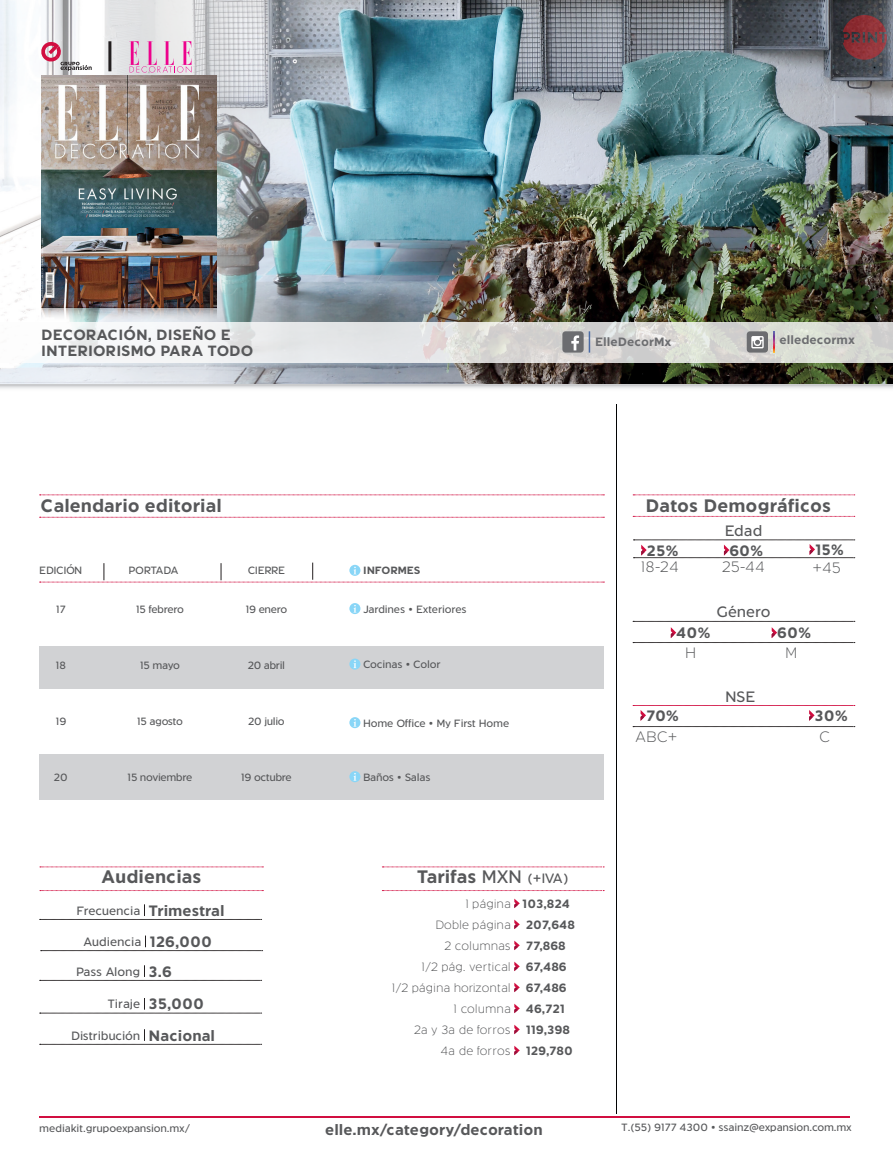
<style>
.page{position:relative;width:893px;height:1170px;background:#fff}
.page>*{position:absolute;margin:0;border:0;box-sizing:border-box;transform-origin:0 0}
.t1{font:700 18px "Expansion Sans";color:#57585a}
.t2{font:700 15px "Expansion Sans";color:#57585a}
.t3{font:300 15px "Expansion Sans";color:#57585a}
.t4{font:500 15px "Expansion Sans";letter-spacing:-.005em;color:#57585a}
.t5{font:700 14.85px/15.9px "Expansion Sans";color:#57585a}
.t6{font:300 12px "Expansion Sans";color:#57585a}
.t7{font:700 12px "Expansion Sans";color:#57585a}
.t8{font:500 12px "Expansion Sans";letter-spacing:-.01em;color:#57585a}
.t9{font:700 12px "Expansion Sans";color:#6c6d70}
.t10{font:500 10.5px "Expansion Sans";letter-spacing:-.025em;color:#57585a}
.t11{font:500 10.5px "Expansion Sans";letter-spacing:-.045em;color:#57585a}
.t12{font:700 10.5px "Expansion Sans";letter-spacing:-.01em;color:#57585a}
.t13{font:500 10.5px "Expansion Sans";letter-spacing:-.055em;color:#57585a}
.t14{font:500 10.5px "Expansion Sans";letter-spacing:-.05em;color:#57585a}
.s1{font-weight:500}
.s2{font-weight:500;font-size:13.5px}
</style>
<div class="page">
<img style="left:0;top:0;width:208px;height:385px">
<img style="left:208px;top:0;width:685px;height:385px">
<svg style="left:0;top:322px;width:893px;height:40px"></svg>
<div style="left:40px;top:754px;width:564px;height:45px;background:#d1d2d4"></div>
<div style="left:40px;top:646px;width:564px;height:42px;background:#d1d2d4"></div>
<svg style="left:0;top:385px;width:893px;height:4px"></svg>
<hr style="left:108px;top:41px;width:3px;height:30px;background:#231f20">
<svg style="left:40px;top:41px;width:52px;height:30px"></svg>
<img style="left:41px;top:76px;width:176px;height:246px">
<hr style="left:616px;top:404px;width:1px;height:709px;background:#010203">
<svg style="left:633px;top:494px;width:222px;height:1px"></svg>
<svg style="left:40px;top:866px;width:223px;height:1px"></svg>
<svg style="left:40px;top:494px;width:564px;height:1px"></svg>
<svg style="left:382px;top:866px;width:222px;height:1px"></svg>
<svg style="left:633px;top:516px;width:222px;height:1px"></svg>
<svg style="left:40px;top:890px;width:223px;height:1px"></svg>
<svg style="left:40px;top:517px;width:564px;height:1px"></svg>
<svg style="left:382px;top:890px;width:222px;height:1px"></svg>
<svg style="left:633px;top:621px;width:222px;height:22px"></svg>
<svg style="left:633px;top:726px;width:222px;height:1px"></svg>
<svg style="left:633px;top:705px;width:222px;height:15px"></svg>
<svg style="left:40px;top:904px;width:222px;height:16px"></svg>
<svg style="left:41px;top:935px;width:222px;height:16px"></svg>
<svg style="left:40px;top:965px;width:222px;height:16px"></svg>
<svg style="left:40px;top:998px;width:222px;height:15px"></svg>
<svg style="left:40px;top:1029px;width:222px;height:15px"></svg>
<svg style="left:514px;top:898px;width:6px;height:10px"></svg>
<svg style="left:514px;top:919px;width:6px;height:10px"></svg>
<svg style="left:514px;top:940px;width:6px;height:10px"></svg>
<svg style="left:514px;top:961px;width:6px;height:10px"></svg>
<svg style="left:514px;top:982px;width:6px;height:10px"></svg>
<svg style="left:514px;top:1003px;width:6px;height:10px"></svg>
<svg style="left:514px;top:1024px;width:6px;height:10px"></svg>
<svg style="left:514px;top:1045px;width:6px;height:10px"></svg>
<hr style="left:39px;top:1116px;width:810px;height:1px;background:#d10e40">
<svg style="left:40px;top:562px;width:564px;height:20px"></svg>
<div style="left:349px;top:603px;width:11px;height:11px;background:#89d6f7;border-radius:50%"></div>
<svg style="left:353px;top:605px;width:3px;height:7px"></svg>
<svg style="left:633px;top:539px;width:222px;height:19px"></svg>
<svg style="left:129px;top:41px;width:63px;height:32px;background:#e5b8d4"></svg>
<div style="left:349px;top:658px;width:11px;height:11px;background:#89d6f7;border-radius:50%"></div>
<svg style="left:353px;top:660px;width:3px;height:8px"></svg>
<div style="left:349px;top:717px;width:11px;height:11px;background:#89d6f7;border-radius:50%"></div>
<svg style="left:353px;top:719px;width:3px;height:7px"></svg>
<div style="left:349px;top:771px;width:11px;height:11px;background:#89d6f7;border-radius:50%"></div>
<svg style="left:353px;top:773px;width:3px;height:7px"></svg>
<div style="left:562px;top:331px;width:22px;height:21px;background:#6c6d70;border-radius:3px"></div>
<svg style="left:571px;top:335px;width:8px;height:15px"></svg>
<svg style="left:589px;top:331px;width:1px;height:21px"></svg>
<div style="left:747px;top:331px;width:21px;height:21px;background:#6c6d70;border-radius:3px"></div>
<svg style="left:751px;top:336px;width:13px;height:12px"></svg>
<svg style="left:773px;top:331px;width:2px;height:21px"></svg>
<svg style="left:843px;top:15px;width:44px;height:45px;background:#76383e"></svg>
<p class="t5" style="left:41px;top:326px;width:214px">DECORACIÓN, DISEÑO E<br>INTERIORISMO PARA TODO</p>
<p class="t9" style="left:595px;top:334px;width:78px">ElleDecorMx</p>
<p class="t9" style="left:779px;top:333px;width:77px">elledecormx</p>
<p class="t1" style="left:40px;top:495px;width:183px">Calendario editorial</p>
<p class="t1" style="left:645px;top:495px;width:187px">Datos Demográficos</p>
<p class="t4" style="left:725px;top:522px;width:39px">Edad</p>
<p class="t13" style="left:39px;top:564px;width:45px">EDICIÓN</p>
<p class="t14" style="left:128px;top:564px;width:52px">PORTADA</p>
<p class="t10" style="left:248px;top:564px;width:39px">CIERRE</p>
<p class="t12" style="left:363px;top:564px;width:59px">INFORMES</p>
<p class="t2" style="left:647px;top:541px;width:33px">25%</p>
<p class="t2" style="left:729px;top:541px;width:35px">60%</p>
<p class="t2" style="left:815px;top:540px;width:30px">15%</p>
<p class="t3" style="left:641px;top:558px;width:40px">18-24</p>
<p class="t3" style="left:722px;top:558px;width:45px">25-44</p>
<p class="t3" style="left:812px;top:559px;width:30px">+45</p>
<p class="t10" style="left:56px;top:603px;width:12px">17</p>
<p class="t10" style="left:136px;top:603px;width:50px">15 febrero</p>
<p class="t10" style="left:246px;top:603px;width:43px">19 enero</p>
<p class="t10" style="left:363px;top:602px;width:105px">Jardines • Exteriores</p>
<p class="t4" style="left:716px;top:603px;width:55px">Género</p>
<p class="t2" style="left:676px;top:624px;width:36px">40%</p>
<p class="t2" style="left:777px;top:624px;width:35px">60%</p>
<p class="t3" style="left:685px;top:644px;width:13px">H</p>
<p class="t3" style="left:785px;top:644px;width:15px">M</p>
<p class="t10" style="left:56px;top:659px;width:12px">18</p>
<p class="t10" style="left:140px;top:659px;width:41px">15 mayo</p>
<p class="t10" style="left:248px;top:659px;width:39px">20 abril</p>
<p class="t10" style="left:363px;top:658px;width:79px">Cocinas • Color</p>
<p class="t4" style="left:725px;top:687px;width:32px">NSE</p>
<p class="t10" style="left:55px;top:715px;width:12px">19</p>
<p class="t10" style="left:137px;top:715px;width:48px">15 agosto</p>
<p class="t10" style="left:248px;top:715px;width:38px">20 julio</p>
<p class="t10" style="left:363px;top:716px;width:148px">Home Office • My First Home</p>
<p class="t2" style="left:646px;top:706px;width:34px">70%</p>
<p class="t2" style="left:815px;top:706px;width:35px">30%</p>
<p class="t3" style="left:635px;top:728px;width:44px">ABC+</p>
<p class="t3" style="left:819px;top:728px;width:12px">C</p>
<p class="t10" style="left:54px;top:771px;width:15px">20</p>
<p class="t10" style="left:127px;top:771px;width:67px">15 noviembre</p>
<p class="t11" style="left:241px;top:771px;width:52px">19 octubre</p>
<p class="t10" style="left:363px;top:770px;width:69px">Baños • Salas</p>
<p class="t1" style="left:101px;top:866px;width:102px">Audiencias</p>
<p class="t1" style="left:417px;top:866px;width:153px">Tarifas <span class="s1">MXN</span> <span class="s2">(+IVA)</span></p>
<p class="t8" style="left:77px;top:903px;width:65px">Frecuencia</p>
<p class="t2" style="left:149px;top:901px;width:77px">Trimestral</p>
<p class="t8" style="left:83px;top:934px;width:60px">Audiencia</p>
<p class="t2" style="left:150px;top:932px;width:64px">126,000</p>
<p class="t8" style="left:76px;top:964px;width:66px">Pass Along</p>
<p class="t2" style="left:149px;top:962px;width:25px">3.6</p>
<p class="t8" style="left:107px;top:997px;width:34px">Tiraje</p>
<p class="t2" style="left:149px;top:995px;width:57px">35,000</p>
<p class="t8" style="left:71px;top:1028px;width:71px">Distribución</p>
<p class="t2" style="left:149px;top:1026px;width:68px">Nacional</p>
<p class="t6" style="left:465px;top:897px;width:47px">1 página</p>
<p class="t6" style="left:435px;top:918px;width:77px">Doble página</p>
<p class="t6" style="left:444px;top:939px;width:68px">2 columnas</p>
<p class="t6" style="left:421px;top:960px;width:91px">1/2 pág. vertical</p>
<p class="t6" style="left:392px;top:981px;width:121px">1/2 página horizontal</p>
<p class="t6" style="left:453px;top:1002px;width:59px">1 columna</p>
<p class="t6" style="left:414px;top:1023px;width:98px">2a y 3a de forros</p>
<p class="t6" style="left:440px;top:1044px;width:72px">4a de forros</p>
<p class="t7" style="left:522px;top:896px;width:49px">103,824</p>
<p class="t7" style="left:526px;top:917px;width:51px">207,648</p>
<p class="t7" style="left:526px;top:938px;width:42px">77,868</p>
<p class="t7" style="left:526px;top:959px;width:43px">67,486</p>
<p class="t7" style="left:526px;top:980px;width:43px">67,486</p>
<p class="t7" style="left:526px;top:1001px;width:41px">46,721</p>
<p class="t7" style="left:526px;top:1022px;width:46px">119,398</p>
<p class="t7" style="left:526px;top:1043px;width:49px">129,780</p>
<p class="t10" style="left:39px;top:1121px;width:152px">mediakit.grupoexpansion.mx/</p>
<p class="t10" style="left:621px;top:1120px;width:232px">T.(55) 9177 4300 • ssainz@expansion.com.mx</p>
<p class="t2" style="left:325px;top:1121px;width:219px">elle.mx/category/decoration</p>
</div>
